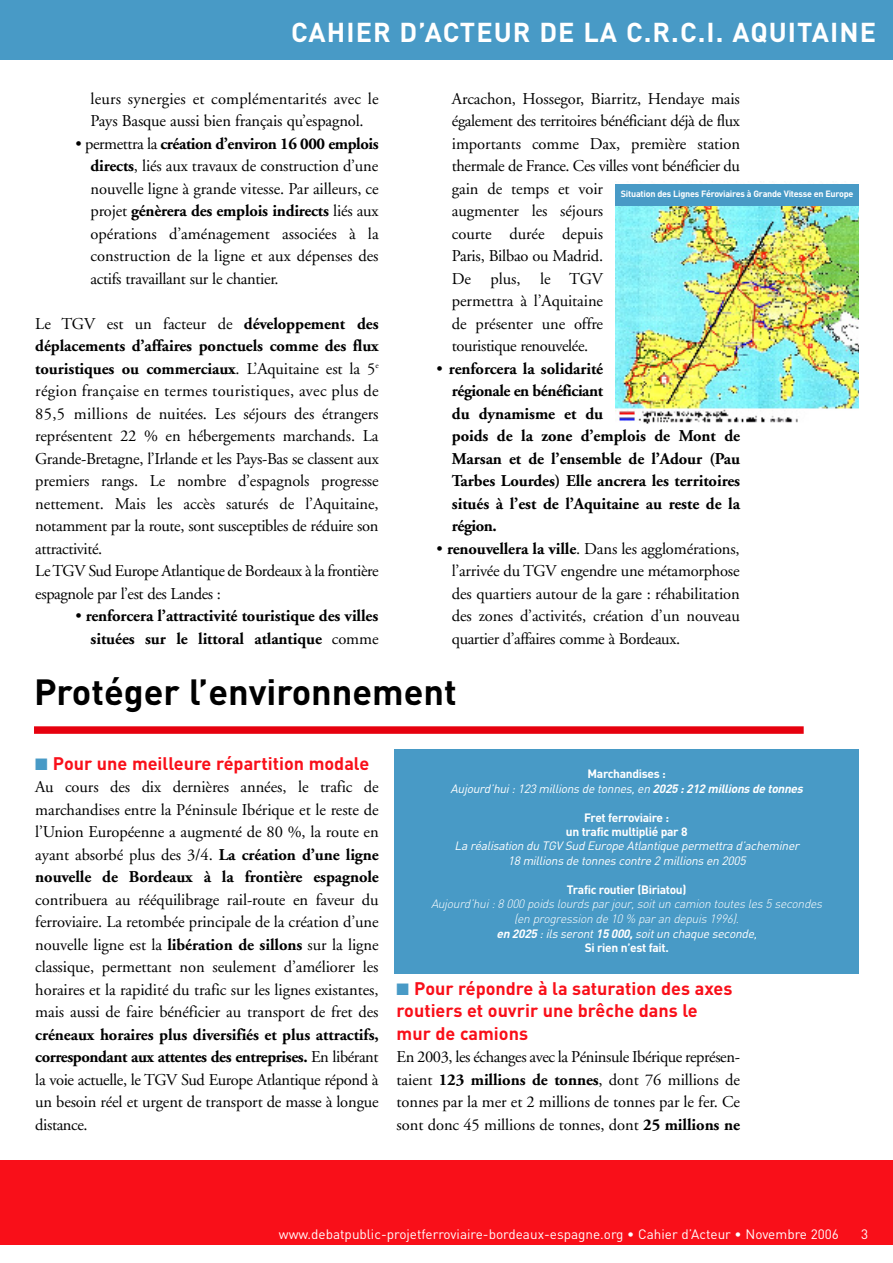
<style>
.page{position:relative;width:893px;height:1263px;background:#fff}
.page>*{position:absolute;margin:0;border:0;box-sizing:border-box;transform-origin:0 0}
.t1{font:700 36px "DIN";color:#000}
.t2{font:700 27px "DIN";letter-spacing:.04em;color:#fff}
.t3{font:700 18px/22.5px "DIN";color:#f90f19}
.t4{font:16.5px/22.5px "Adobe Garamond";letter-spacing:-.005em;color:#000;text-align:justify}
.t5{font:700 16.5px/22.5px "Adobe Garamond";letter-spacing:-.005em;color:#000;text-align:right}
.t6{font:13.5px "DIN";color:#fff}
.t7{font:italic 12px/14.4px "DIN";color:#fff;text-align:center}
.t8{font:italic 300 12px/14.7px "DIN";color:#fff;text-align:center}
.t9{font:700 12px/14.4px "DIN";letter-spacing:-.025em;color:#fff;text-align:center}
.t10{font:700 9px "DIN";letter-spacing:-.025em;color:#fff}
.s1{font-weight:700}
.s2{font-weight:400}
.s3{color:#489ac6}
.s4{font-weight:700;font-style:normal}
</style>
<div class="page">
<div style="left:0;top:0;width:893px;height:60px;background:#489ac6"></div>
<div style="left:0;top:1160px;width:893px;height:85px;background:#f90f19"></div>
<div style="left:34px;top:726px;width:770px;height:8px;background:#e6000e"></div>
<div style="left:394px;top:750px;width:465px;height:224px;background:#489ac6"></div>
<img style="left:616px;top:206px;width:243px;height:218px">
<div style="left:616px;top:184px;width:243px;height:22px;background:#489ac6"></div>
<h2 class="t2" style="left:291px;top:17px;width:586px">CAHIER D’ACTEUR DE LA C.R.C.I. AQUITAINE</h2>
<p class="t4" style="left:91px;top:88px;width:290px">leurs synergies et complémentarités avec le<br>Pays Basque aussi bien français qu’espagnol.</p>
<p class="t4" style="left:91px;top:133px;width:290px;text-indent:-15px">• permettra la <span class="s1">création d’environ 16 000 emplois directs</span>, liés aux travaux de construction d’une nouvelle ligne à grande vitesse. Par ailleurs, ce projet <span class="s1">génèrera des emplois indirects</span> liés aux opérations d’aménagement associées à la construction de la ligne et aux dépenses des actifs travaillant sur le chantier.</p>
<p class="t4" style="left:35px;top:313px;width:345px;text-align:left">Le TGV est un facteur de <span class="s1">développement des déplacements d’affaires ponctuels comme des flux touristiques ou commerciaux</span>. L’Aquitaine est la 5<sup>e </sup>région française en termes touristiques, avec plus de 85,5 millions de nuitées. Les séjours des étrangers représentent 22 % en hébergements marchands. La Grande-Bretagne, l’Irlande et les Pays-Bas se classent aux premiers rangs. Le nombre d’espagnols progresse nettement. Mais les accès saturés de l’Aquitaine, notamment par la route, sont susceptibles de réduire son attractivité.<br>Le TGV Sud Europe Atlantique de Bordeaux à la frontière espagnole par l’est des Landes :</p>
<p class="t5" style="left:75px;top:606px;width:305px"><span class="s2">•</span> renforcera l’attractivité touristique des villes situées sur le littoral atlantique <span class="s2">comme</span></p>
<p class="t4" style="left:452px;top:88px;width:290px;text-align:left">Arcachon, Hossegor, Biarritz, Hendaye mais également des territoires bénéficiant déjà de flux importants comme Dax, première station thermale de France. Ces villes vont bénéficier du gain de temps et voir<br>augmenter les séjours<br>courte durée depuis<br>Paris, Bilbao ou Madrid.<br>De plus, le TGV<br>permettra à l’Aquitaine<br>de présenter une offre<br>touristique renouvelée.</p>
<p class="t5" style="left:452px;top:358px;width:290px;text-align:left;text-indent:-15px"><span class="s2">•</span> renforcera la solidarité<br>régionale en bénéficiant<br>du dynamisme et du<br>poids de la zone d’emplois de Mont de<br>Marsan et de l’ensemble de l’Adour (Pau<br>Tarbes Lourdes) Elle ancrera les territoires situés à l’est de l’Aquitaine au reste de la région.</p>
<p class="t4" style="left:452px;top:538px;width:290px;text-indent:-15px">• <span class="s1">renouvellera la ville</span>. Dans les agglomérations, l’arrivée du TGV engendre une métamorphose des quartiers autour de la gare : réhabilitation des zones d’activités, création d’un nouveau quartier d’affaires comme à Bordeaux.</p>
<p class="t10" style="left:621px;top:188px;width:234px">Situation des Lignes Féroviaires à Grande Vitesse en Europe</p>
<h1 class="t1" style="left:34px;top:671px;width:424px">Protéger l’environnement</h1>
<p class="t3" style="left:35px;top:752px;width:335px"><span class="s3">■</span> Pour une meilleure répartition modale</p>
<p class="t4" style="left:35px;top:777px;width:345px">Au cours des dix dernières années, le trafic de marchandises entre la Péninsule Ibérique et le reste de l’Union Européenne a augmenté de 80 %, la route en ayant absorbé plus des 3/4. <span class="s1">La création d’une ligne nouvelle de Bordeaux à la frontière espagnole</span></p>
<p class="t4" style="left:35px;top:889px;width:345px">contribuera au rééquilibrage rail-route en faveur du ferroviaire. La retombée principale de la création d’une nouvelle ligne est la <span class="s1">libération de sillons</span> sur la ligne classique, permettant non seulement d’améliorer les horaires et la rapidité du trafic sur les lignes existantes, mais aussi de faire bénéficier au transport de fret des</p>
<p class="t4" style="left:35px;top:1024px;width:345px"><span class="s1">créneaux horaires plus diversifiés et plus attractifs, correspondant aux attentes des entreprises.</span> En libérant la voie actuelle, le TGV Sud Europe Atlantique répond à un besoin réel et urgent de transport de masse à longue distance.</p>
<p class="t7" style="left:451px;top:767px;width:356px"><span class="s4">Marchandises :<br></span>Aujourd’hui:123 millions de tonnes,en <span class="s1">2025 :212 millions de tonnes</span></p>
<p class="t9" style="left:566px;top:811px;width:123px">Fret ferroviaire :<br>un trafic multiplié par 8</p>
<p class="t7" style="left:454px;top:839px;width:349px">La réalisation du TGV Sud Europe Atlantique permettra d’acheminer<br>18 millions de tonnes contre 2 millions en 2005</p>
<p class="t9" style="left:567px;top:883px;width:121px">Trafic routier (Biriatou)</p>
<p class="t8" style="left:431px;top:897px;width:395px">Aujourd’hui:8 000 poids lourds parjour,soitun camion toutes les 5 secondes (en progression de 10 % paran depuis 1996).<br><span class="s1">en 2025</span> <span class="s2">:ils seront</span><span class="s1">15 000,</span><span class="s2">soitun chaque seconde,<br></span><span class="s4">Si rien n’est fait.</span></p>
<p class="t3" style="left:397px;top:977px;width:337px"><span class="s3">■</span> Pour répondre à la saturation des axes routiers et ouvrir une brêche dans le mur de camions</p>
<p class="t4" style="left:397px;top:1047px;width:345px">En 2003, les échanges avec la Péninsule Ibérique représen&shy;taient <span class="s1">123 millions de tonnes</span>, dont 76 millions de tonnes par la mer et 2 millions de tonnes par le fer. Ce sont donc 45 millions de tonnes, dont <span class="s1">25 millions ne</span></p>
<p class="t6" style="left:279px;top:1227px;width:561px">www.debatpublic-projetferroviaire-bordeaux-espagne.org • Cahier d’Acteur • Novembre 2006</p>
<p class="t6" style="left:861px;top:1227px;width:9px">3</p>
</div>
